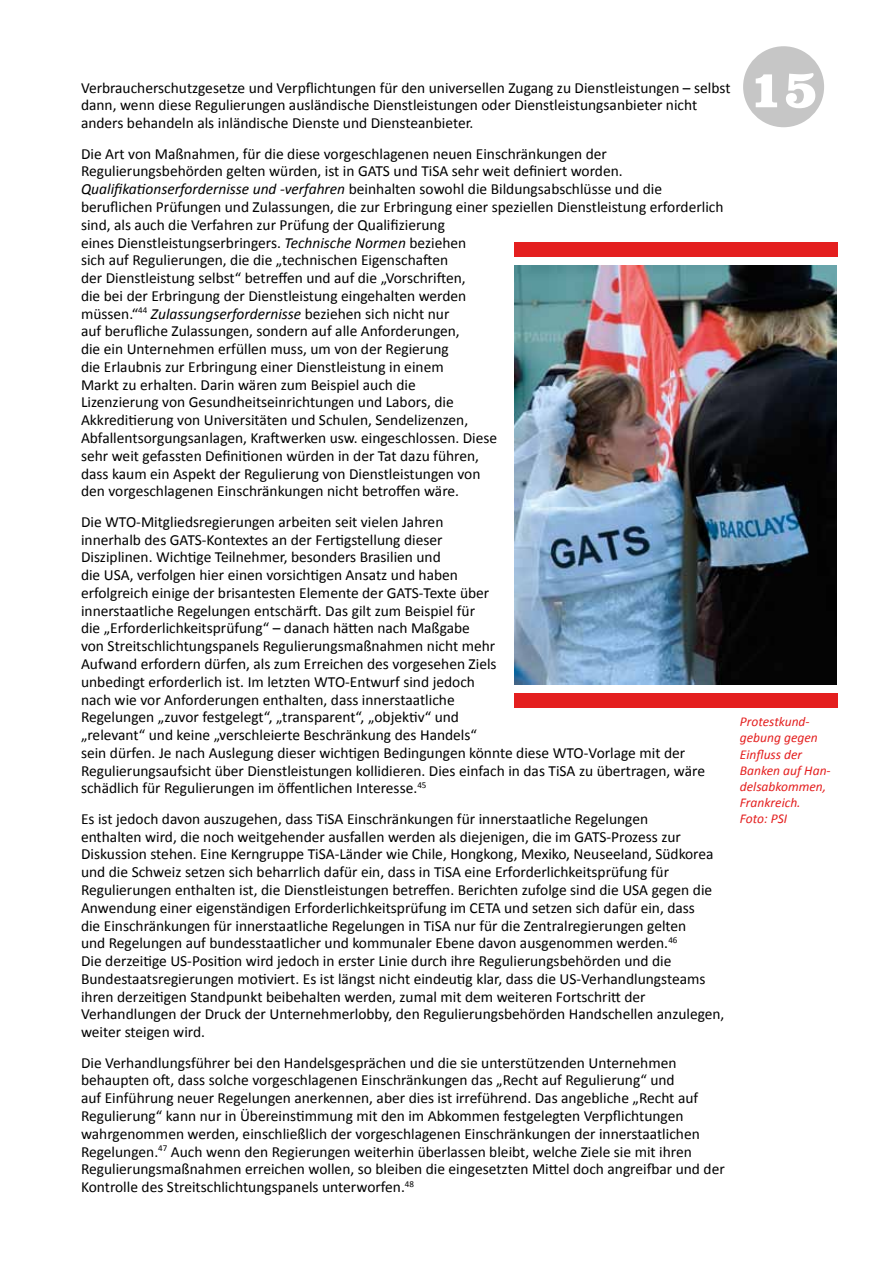
<style>
.page{position:relative;width:893px;height:1263px;background:#fff}
.page>*{position:absolute;margin:0;border:0;box-sizing:border-box;transform-origin:0 0}
.t1{font:900 54px "Clarendon BT";color:#fff}
.t2{font:15.45px/17.7px "Calibri";color:#000}
.t3{font:italic 13.5px/16.2px "Calibri";color:#e41f1f}
.s1{font-style:italic}
</style>
<div class="page">
<div style="left:743px;top:46px;width:81px;height:81px;background:#c6c6c6;border-radius:50%"></div>
<img style="left:514px;top:265px;width:322px;height:419px">
<div style="left:514px;top:242px;width:323px;height:15px;background:#e41f1f"></div>
<div style="left:514px;top:693px;width:323px;height:15px;background:#e41f1f"></div>
<p class="t2" style="left:81px;top:78px;width:651px">Verbraucherschutzgesetze und Verpflichtungen für den universellen Zugang zu Dienstleistungen – selbst dann, wenn diese Regulierungen ausländische Dienstleistungen oder Dienstleistungsanbieter nicht</p>
<h1 class="t1" style="left:749px;top:55px;width:71px">15</h1>
<p class="t2" style="left:81px;top:107px;width:527px;line-height:30.6px">anders behandeln als inländische Dienste und Diensteanbieter.<br>Die Art von Maßnahmen, für die diese vorgeschlagenen neuen Einschränkungen der</p>
<p class="t2" style="left:81px;top:162px;width:644px">Regulierungsbehörden gelten würden, ist in GATS und TiSA sehr weit definiert worden.<br><span class="s1">Qualifikationserfordernisse und -verfahren</span> beinhalten sowohl die Bildungsabschlüsse und die beruflichen Prüfungen und Zulassungen, die zur Erbringung einer speziellen Dienstleistung erforderlich sind, als auch die Verfahren zur Prüfung der Qualifizierung<br>eines Dienstleistungserbringers. <span class="s1">Technische Normen</span> beziehen<br>sich auf Regulierungen, die die „technischen Eigenschaften<br>der Dienstleistung selbst“ betreffen und auf die „Vorschriften,<br>die bei der Erbringung der Dienstleistung eingehalten werden<br>müssen.“<sup>44</sup> <span class="s1">Zulassungserfordernisse</span> beziehen sich nicht nur<br>auf berufliche Zulassungen, sondern auf alle Anforderungen,<br>die ein Unternehmen erfüllen muss, um von der Regierung<br>die Erlaubnis zur Erbringung einer Dienstleistung in einem<br>Markt zu erhalten. Darin wären zum Beispiel auch die<br>Lizenzierung von Gesundheitseinrichtungen und Labors, die<br>Akkreditierung von Universitäten und Schulen, Sendelizenzen,<br>Abfallentsorgungsanlagen, Kraftwerken usw. eingeschlossen. Diese<br>sehr weit gefassten Definitionen würden in der Tat dazu führen,<br>dass kaum ein Aspekt der Regulierung von Dienstleistungen von<br>den vorgeschlagenen Einschränkungen nicht betroffen wäre.</p>
<p class="t2" style="left:81px;top:512px;width:626px">Die WTO-Mitgliedsregierungen arbeiten seit vielen Jahren<br>innerhalb des GATS-Kontextes an der Fertigstellung dieser<br>Disziplinen. Wichtige Teilnehmer, besonders Brasilien und<br>die USA, verfolgen hier einen vorsichtigen Ansatz und haben<br>erfolgreich einige der brisantesten Elemente der GATS-Texte über<br>innerstaatliche Regelungen entschärft. Das gilt zum Beispiel für<br>die „Erforderlichkeitsprüfung“ – danach hätten nach Maßgabe<br>von Streitschlichtungspanels Regulierungsmaßnahmen nicht mehr<br>Aufwand erfordern dürfen, als zum Erreichen des vorgesehen Ziels<br>unbedingt erforderlich ist. Im letzten WTO-Entwurf sind jedoch<br>nach wie vor Anforderungen enthalten, dass innerstaatliche<br>Regelungen „zuvor festgelegt“, „transparent“, „objektiv“ und<br>„relevant“ und keine „verschleierte Beschränkung des Handels“<br>sein dürfen. Je nach Auslegung dieser wichtigen Bedingungen könnte diese WTO-Vorlage mit der Regulierungsaufsicht über Dienstleistungen kollidieren. Dies einfach in das TiSA zu übertragen, wäre schädlich für Regulierungen im öffentlichen Interesse.<sup>45</sup></p>
<p class="t2" style="left:81px;top:809px;width:645px">Es ist jedoch davon auszugehen, dass TiSA Einschränkungen für innerstaatliche Regelungen<br>enthalten wird, die noch weitgehender ausfallen werden als diejenigen, die im GATS-Prozess zur Diskussion stehen. Eine Kerngruppe TiSA-Länder wie Chile, Hongkong, Mexiko, Neuseeland, Südkorea und die Schweiz setzen sich beharrlich dafür ein, dass in TiSA eine Erforderlichkeitsprüfung für Regulierungen enthalten ist, die Dienstleistungen betreffen. Berichten zufolge sind die USA gegen die Anwendung einer eigenständigen Erforderlichkeitsprüfung im CETA und setzen sich dafür ein, dass<br>die Einschränkungen für innerstaatliche Regelungen in TiSA nur für die Zentralregierungen gelten<br>und Regelungen auf bundesstaatlicher und kommunaler Ebene davon ausgenommen werden.<sup>46<br></sup>Die derzeitige US-Position wird jedoch in erster Linie durch ihre Regulierungsbehörden und die Bundestaatsregierungen motiviert. Es ist längst nicht eindeutig klar, dass die US-Verhandlungsteams ihren derzeitigen Standpunkt beibehalten werden, zumal mit dem weiteren Fortschritt der Verhandlungen der Druck der Unternehmerlobby, den Regulierungsbehörden Handschellen anzulegen, weiter steigen wird.</p>
<p class="t2" style="left:81px;top:1053px;width:645px">Die Verhandlungsführer bei den Handelsgesprächen und die sie unterstützenden Unternehmen behaupten oft, dass solche vorgeschlagenen Einschränkungen das „Recht auf Regulierung“ und<br>auf Einführung neuer Regelungen anerkennen, aber dies ist irreführend. Das angebliche „Recht auf Regulierung“ kann nur in Übereinstimmung mit den im Abkommen festgelegten Verpflichtungen wahrgenommen werden, einschließlich der vorgeschlagenen Einschränkungen der innerstaatlichen Regelungen.<sup>47</sup> Auch wenn den Regierungen weiterhin überlassen bleibt, welche Ziele sie mit ihren Regulierungsmaßnahmen erreichen wollen, so bleiben die eingesetzten Mittel doch angreifbar und der Kontrolle des Streitschlichtungspanels unterworfen.<sup>48</sup></p>
<p class="t3" style="left:740px;top:713px;width:92px">Protestkund&shy;gebung gegen<br>Einfluss der<br>Banken auf Han&shy;delsabkommen,<br>Frankreich.<br>Foto: PSI</p>
</div>
